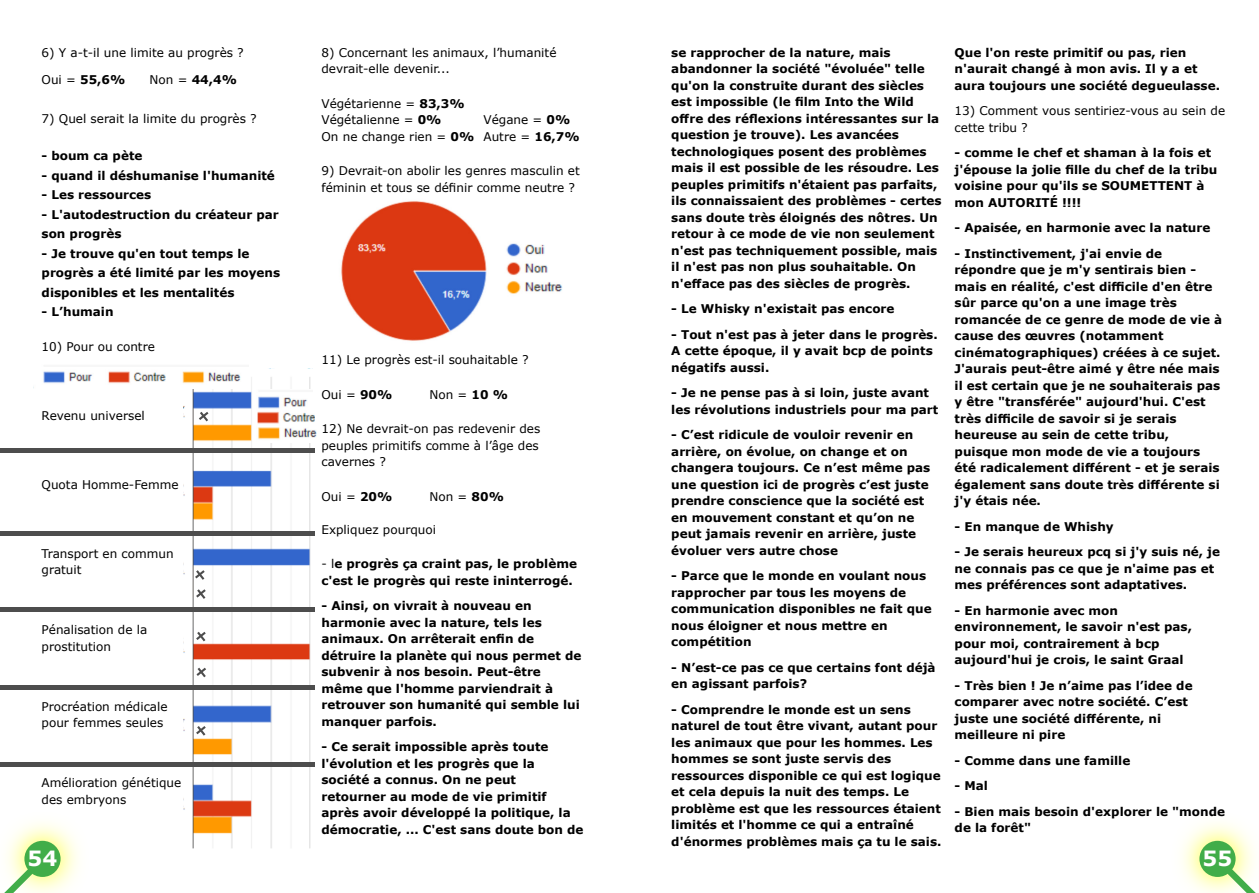
<style>
.page{position:relative;width:1259px;height:893px;background:#fff}
.page>*{position:absolute;margin:0;border:0;box-sizing:border-box;transform-origin:0 0}
.t1{font:700 21px "Verdana";color:#fff}
.t2{font:700 12px/16.5px "Verdana";color:#000}
.t3{font:12px/16.5px "Verdana";color:#000}
.s1{font-weight:400}
.s2{font-weight:700}
</style>
<div class="page">
<img style="left:1182px;top:823px;width:72px;height:70px">
<div style="left:1199px;top:841px;width:36px;height:36px;background:#41ad49;border-radius:50%"></div>
<svg style="left:1226px;top:868px;width:30px;height:25px"></svg>
<img style="left:7px;top:823px;width:71px;height:70px">
<div style="left:24px;top:841px;width:37px;height:36px;background:#41ad49;border-radius:50%"></div>
<svg style="left:4px;top:868px;width:30px;height:25px"></svg>
<img style="left:506px;top:243px;width:57px;height:51px">
<img style="left:183px;top:377px;width:130px;height:472px">
<img style="left:341px;top:201px;width:146px;height:140px">
<img style="left:33px;top:371px;width:215px;height:18px">
<img style="left:256px;top:427px;width:60px;height:15px">
<img style="left:256px;top:390px;width:57px;height:20px">
<img style="left:258px;top:410px;width:56px;height:16px">
<div style="left:0;top:448px;width:315px;height:5px;background:#4d4d4d"></div>
<hr style="left:0;top:531px;width:315px;height:4px;background:#4d4d4d">
<div style="left:0;top:607px;width:315px;height:5px;background:#4d4d4d"></div>
<div style="left:0;top:685px;width:315px;height:5px;background:#4d4d4d"></div>
<div style="left:0;top:762px;width:315px;height:5px;background:#4d4d4d"></div>
<svg style="left:199px;top:412px;width:9px;height:9px"></svg>
<svg style="left:195px;top:570px;width:10px;height:10px"></svg>
<svg style="left:196px;top:589px;width:10px;height:10px"></svg>
<svg style="left:196px;top:632px;width:10px;height:9px"></svg>
<svg style="left:196px;top:668px;width:10px;height:9px"></svg>
<svg style="left:196px;top:726px;width:10px;height:10px"></svg>
<p class="t3" style="left:42px;top:45px;width:204px">6) Y a-t-il une limite au progrès ?</p>
<p class="t2" style="left:42px;top:72px;width:85px"><span class="s1">Oui =</span> 55,6%</p>
<p class="t2" style="left:150px;top:72px;width:89px"><span class="s1">Non =</span> 44,4%</p>
<p class="t3" style="left:42px;top:111px;width:217px">7) Quel serait la limite du progrès ?</p>
<p class="t2" style="left:42px;top:149px;width:102px">- boum ca pète</p>
<p class="t2" style="left:42px;top:168px;width:235px">- quand il déshumanise l'humanité</p>
<p class="t2" style="left:42px;top:188px;width:111px">- Les ressources</p>
<p class="t2" style="left:42px;top:206px;width:239px;line-height:19.5px">- L'autodestruction du créateur par son progrès</p>
<p class="t2" style="left:42px;top:245px;width:240px;line-height:19.5px">- Je trouve qu'en tout temps le progrès a été limité par les moyens disponibles et les mentalités</p>
<p class="t2" style="left:42px;top:305px;width:73px">- L’humain</p>
<p class="t3" style="left:42px;top:339px;width:115px">10) Pour ou contre</p>
<p class="t3" style="left:42px;top:408px;width:105px">Revenu universel</p>
<p class="t3" style="left:42px;top:477px;width:138px">Quota Homme-Femme</p>
<p class="t3" style="left:42px;top:546px;width:134px">Transport en commun gratuit</p>
<p class="t3" style="left:42px;top:623px;width:107px">Pénalisation de la prostitution</p>
<p class="t3" style="left:42px;top:699px;width:127px">Procréation médicale pour femmes seules</p>
<p class="t3" style="left:42px;top:776px;width:141px">Amélioration génétique des embryons</p>
<p class="t3" style="left:321px;top:45px;width:236px">8) Concernant les animaux, l’humanité devrait-elle devenir...</p>
<p class="t3" style="left:321px;top:96px;width:145px">Végétarienne = <span class="s2">83,3%<br></span>Végétalienne = <span class="s2">0%</span></p>
<p class="t3" style="left:321px;top:113px;width:260px;text-indent:162px">Végane = <span class="s2">0%<br></span>On ne change rien = <span class="s2">0%</span> Autre = <span class="s2">16,7%</span></p>
<p class="t3" style="left:321px;top:164px;width:260px">9) Devrait-on abolir les genres masculin et féminin et tous se définir comme neutre ?</p>
<p class="t3" style="left:321px;top:353px;width:209px">11) Le progrès est-il souhaitable ?</p>
<p class="t3" style="left:321px;top:387px;width:72px">Oui = <span class="s2">90%</span></p>
<p class="t3" style="left:429px;top:387px;width:80px">Non = <span class="s2">10 %</span></p>
<p class="t3" style="left:321px;top:422px;width:220px">12) Ne devrait-on pas redevenir des peuples primitifs comme à l’âge des cavernes ?</p>
<p class="t3" style="left:321px;top:489px;width:72px">Oui = <span class="s2">20%</span></p>
<p class="t3" style="left:429px;top:489px;width:76px">Non = <span class="s2">80%</span></p>
<p class="t3" style="left:321px;top:522px;width:116px">Expliquez pourquoi</p>
<p class="t2" style="left:321px;top:557px;width:257px"><span class="s1">- l</span>e progrès ça craint pas, le problème c'est le progrès qui reste ininterrogé.</p>
<p class="t2" style="left:321px;top:599px;width:261px">- Ainsi, on vivrait à nouveau en harmonie avec la nature, tels les animaux. On arrêterait enfin de détruire la planète qui nous permet de subvenir à nos besoin. Peut-être même que l'homme parviendrait à retrouver son humanité qui semble lui manquer parfois.</p>
<p class="t2" style="left:321px;top:740px;width:264px">- Ce serait impossible après toute l'évolution et les progrès que la société a connus. On ne peut retourner au mode de vie primitif après avoir développé la politique, la démocratie, ... C'est sans doute bon de</p>
<p class="t2" style="left:671px;top:45px;width:272px">se rapprocher de la nature, mais abandonner la société "évoluée" telle qu'on la construite durant des siècles est impossible (le film Into the Wild offre des réflexions intéressantes sur la question je trouve). Les avancées technologiques posent des problèmes mais il est possible de les résoudre. Les peuples primitifs n'étaient pas parfaits, ils connaissaient des problèmes - certes sans doute très éloignés des nôtres. Un retour à ce mode de vie non seulement n'est pas techniquement possible, mais il n'est pas non plus souhaitable. On n'efface pas des siècles de progrès.</p>
<p class="t2" style="left:671px;top:302px;width:225px">- Le Whisky n'existait pas encore</p>
<p class="t2" style="left:671px;top:327px;width:268px">- Tout n'est pas à jeter dans le progrès.<br>A cette époque, il y avait bcp de points négatifs aussi.</p>
<p class="t2" style="left:671px;top:386px;width:268px">- Je ne pense pas à si loin, juste avant les révolutions industriels pour ma part</p>
<p class="t2" style="left:671px;top:428px;width:260px">- C’est ridicule de vouloir revenir en arrière, on évolue, on change et on changera toujours. Ce n’est même pas une question ici de progrès c’est juste prendre conscience que la société est en mouvement constant et qu’on ne peut jamais revenir en arrière, juste évoluer vers autre chose</p>
<p class="t2" style="left:671px;top:569px;width:262px">- Parce que le monde en voulant nous rapprocher par tous les moyens de communication disponibles ne fait que nous éloigner et nous mettre en compétition</p>
<p class="t2" style="left:671px;top:660px;width:266px">- N’est-ce pas ce que certains font déjà en agissant parfois?</p>
<p class="t2" style="left:671px;top:702px;width:272px">- Comprendre le monde est un sens naturel de tout être vivant, autant pour les animaux que pour les hommes. Les hommes se sont juste servis des ressources disponible ce qui est logique et cela depuis la nuit des temps. Le problème est que les ressources étaient limités et l'homme ce qui a entraîné d'énormes problèmes mais ça tu le sais.</p>
<p class="t2" style="left:954px;top:45px;width:267px">Que l'on reste primitif ou pas, rien n'aurait changé à mon avis. Il y a et aura toujours une société degueulasse.</p>
<p class="t3" style="left:954px;top:104px;width:272px">13) Comment vous sentiriez-vous au sein de cette tribu ?</p>
<p class="t2" style="left:954px;top:146px;width:264px">- comme le chef et shaman à la fois et j'épouse la jolie fille du chef de la tribu voisine pour qu'ils se SOUMETTENT à mon AUTORITÉ !!!!</p>
<p class="t2" style="left:954px;top:221px;width:257px">- Apaisée, en harmonie avec la nature</p>
<p class="t2" style="left:954px;top:246px;width:269px">- Instinctivement, j'ai envie de répondre que je m'y sentirais bien - mais en réalité, c'est difficile d'en être sûr parce qu'on a une image très romancée de ce genre de mode de vie à cause des œuvres (notamment cinématographiques) créées à ce sujet.<br>J'aurais peut-être aimé y être née mais il est certain que je ne souhaiterais pas y être "transférée" aujourd'hui. C'est très difficile de savoir si je serais heureuse au sein de cette tribu, puisque mon mode de vie a toujours été radicalement différent - et je serais également sans doute très différente si j'y étais née.</p>
<p class="t2" style="left:954px;top:519px;width:161px">- En manque de Whishy</p>
<p class="t2" style="left:954px;top:545px;width:267px">- Je serais heureux pcq si j'y suis né, je ne connais pas ce que je n'aime pas et mes préférences sont adaptatives.</p>
<p class="t2" style="left:954px;top:603px;width:239px">- En harmonie avec mon environnement, le savoir n'est pas, pour moi, contrairement à bcp aujourd'hui je crois, le saint Graal</p>
<p class="t2" style="left:954px;top:678px;width:239px">- Très bien ! Je n’aime pas l’idee de comparer avec notre société. C’est juste une société différente, ni meilleure ni pire</p>
<p class="t2" style="left:954px;top:753px;width:177px">- Comme dans une famille</p>
<p class="t2" style="left:954px;top:779px;width:35px">- Mal</p>
<p class="t2" style="left:954px;top:804px;width:272px">- Bien mais besoin d'explorer le "monde de la forêt"</p>
<h1 class="t1" style="left:28px;top:850px;width:31px">54</h1>
<h1 class="t1" style="left:1202px;top:850px;width:31px">55</h1>
</div>
